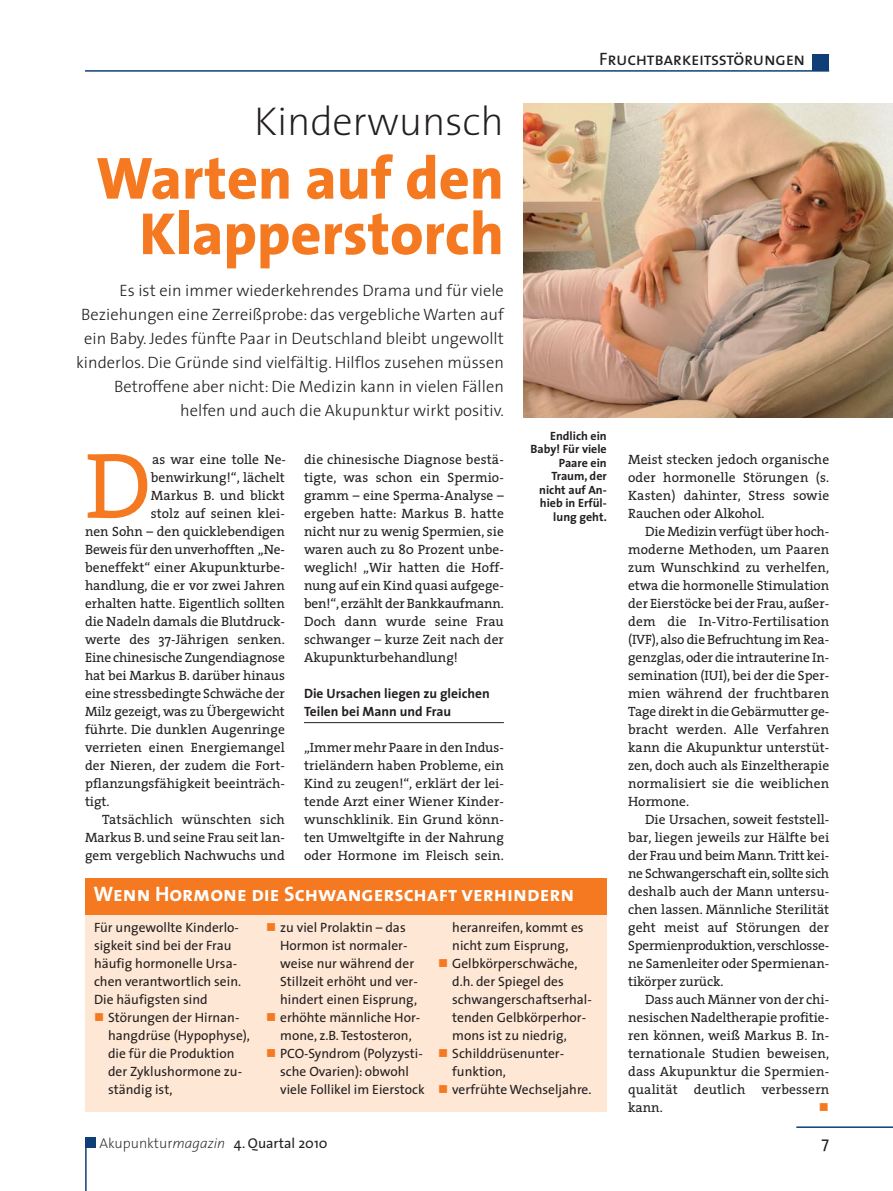
<style>
.page{position:relative;width:893px;height:1191px;background:#fff}
.page>*{position:absolute;margin:0;border:0;box-sizing:border-box;transform-origin:0 0}
.t1{font:94.05px "The Serif";color:#f47920}
.t2{font:800 60px/55.5px "The Sans";color:#f47920;text-align:right}
.t3{font:200 40.5px "The Sans";letter-spacing:-.005em;color:#231f20}
.t4{font:21px "The Sans Bold Caps";color:#fff}
.t5{font:18px "The Sans Caps";letter-spacing:-.02em;color:#231f20}
.t6{font:300 16.5px/24px "The Sans";color:#231f20;text-align:right}
.t7{font:16.5px "The Sans";color:#231f20}
.t8{font:14.25px "The Sans";color:#231f20}
.t9{font:13.5px/18px "The Serif";color:#231f20;text-align:justify}
.t10{font:13.5px/18px "The Sans";color:#231f20}
.t11{font:700 13.5px/18px "The Sans";color:#231f20}
.t12{font:13.5px "Wingdings";color:#f47920}
.t13{font:700 12px/13.5px "The Sans";color:#231f20;text-align:right}
.s1{color:#f47920}
.s2{font-weight:200}
.s3{font-weight:200;font-style:italic}
</style>
<div class="page">
<hr style="left:85px;top:70px;width:744px;height:2px;background:#0f3f76">
<div style="left:812px;top:54px;width:17px;height:17px;background:#0f3f76"></div>
<hr style="left:796px;top:1126px;width:97px;height:2px;background:#0f3f76">
<hr style="left:85px;top:1138px;width:2px;height:52px;background:#0f3f76">
<div style="left:85px;top:1137px;width:11px;height:10px;background:#0f3f76"></div>
<div style="left:85px;top:914px;width:521px;height:197px;background:#fee7d4"></div>
<div style="left:85px;top:878px;width:521px;height:36px;background:#f47920"></div>
<hr style="left:304px;top:722px;width:200px;height:1px;background:#231f20">
<img style="left:523px;top:104px;width:370px;height:313px">
<h3 class="t3" style="left:254px;top:105px;width:251px">Kinderwunsch</h3>
<h2 class="t2" style="left:96px;top:152px;width:409px">Warten auf den<br>Klapperstorch</h2>
<p class="t6" style="left:76px;top:280px;width:429px">Es ist ein immer wiederkehrendes Drama und für viele Beziehungen eine Zerreißprobe: das vergeb liche Warten auf ein Baby. Jedes fünfte Paar in Deutsch land bleibt ungewollt kinderlos. Die Gründe sind viel fältig. Hilflos zusehen müssen Betroffene aber nicht: Die Medizin kann in vielen Fällen helfen und auch die Akupunktur wirkt positiv.</p>
<h3 class="t5" style="left:599px;top:48px;width:208px">Fruchtbarkeitsstörungen</h3>
<h1 class="t1" style="left:85px;top:449px;width:68px">D</h1>
<p class="t9" style="left:152px;top:451px;width:136px">as war eine tolle Ne-</p>
<p class="t9" style="left:151px;top:469px;width:136px">benwirkung!“, lächelt</p>
<p class="t9" style="left:151px;top:487px;width:136px">Markus B. und blickt</p>
<p class="t9" style="left:151px;top:505px;width:136px">stolz auf seinen klei-</p>
<p class="t9" style="left:85px;top:523px;width:201px">nen Sohn – den quicklebendigen</p>
<p class="t9" style="left:85px;top:541px;width:201px">Beweis für den unverhofften „Ne-</p>
<p class="t9" style="left:85px;top:559px;width:201px">beneffekt“ einer Akupunkturbe-</p>
<p class="t9" style="left:85px;top:577px;width:201px">handlung, die er vor zwei Jahren</p>
<p class="t9" style="left:85px;top:595px;width:201px">erhalten hatte. Eigentlich sollten</p>
<p class="t9" style="left:85px;top:613px;width:201px">die Nadeln damals die Blutdruck-</p>
<p class="t9" style="left:85px;top:631px;width:201px">werte des 37-Jährigen senken.</p>
<p class="t9" style="left:85px;top:649px;width:201px">Eine chinesische Zungendiagnose</p>
<p class="t9" style="left:85px;top:667px;width:201px">hat bei Markus B. darüber hinaus</p>
<p class="t9" style="left:85px;top:685px;width:201px">eine stressbedingte Schwä che der</p>
<p class="t9" style="left:85px;top:703px;width:201px">Milz gezeigt, was zu Übergewicht</p>
<p class="t9" style="left:85px;top:721px;width:201px">führte. Die dunklen Augenringe</p>
<p class="t9" style="left:85px;top:739px;width:201px">verrieten einen Energiemangel</p>
<p class="t9" style="left:85px;top:757px;width:201px">der Nieren, der zudem die Fort-</p>
<p class="t9" style="left:85px;top:775px;width:201px">pflanzungsfähigkeit beeinträch-</p>
<p class="t9" style="left:85px;top:793px;width:26px">tigt.</p>
<p class="t9" style="left:102px;top:811px;width:184px">Tatsächlich wünschten sich</p>
<p class="t9" style="left:85px;top:829px;width:201px">Markus B. und seine Frau seit lan-</p>
<p class="t9" style="left:85px;top:847px;width:201px">gem vergeblich Nachwuchs und</p>
<p class="t9" style="left:304px;top:451px;width:201px">die chinesische Diagnose bestä&shy;tigte, was schon ein Spermio&shy;gramm – eine Sperma-Analyse – ergeben hatte: Markus B. hatte nicht nur zu wenig Spermien, sie waren auch zu 80 Prozent unbe&shy;weglich! „Wir hatten die Hoff&shy;nung auf ein Kind quasi aufgege&shy;ben!“, erzählt der Bankkaufmann.<br>Doch dann wurde seine Frau schwanger – kurze Zeit nach der Akupunkturbehandlung!</p>
<p class="t11" style="left:304px;top:685px;width:187px">Die Ursachen liegen zu gleichen<br>Teilen bei Mann und Frau</p>
<p class="t9" style="left:304px;top:739px;width:201px">„Immer mehr Paare in den Indus&shy;trieländern haben Probleme, ein Kind zu zeugen!“, erklärt der lei&shy;tende Arzt einer Wiener Kinder&shy;wunschklinik. Ein Grund könn&shy;ten Umweltgifte in der Nahrung oder Hormone im Fleisch sein.</p>
<p class="t13" style="left:531px;top:430px;width:78px">Endlich ein<br>Baby! Für viele<br>Paare ein<br>Traum, der nicht auf An - hieb in Er fül - lung geht.</p>
<h3 class="t4" style="left:94px;top:881px;width:482px">Wenn Hormone die Schwangerschaft verhindern</h3>
<p class="t10" style="left:94px;top:919px;width:149px">Für ungewollte Kinderlo&shy;sigkeit sind bei der Frau häufig hormonelle Ursa&shy;chen verantwortlich sein.<br>Die häufigsten sind</p>
<p class="t10" style="left:108px;top:1009px;width:143px;text-indent:-14px"><span class="s1">■</span> Störungen der Hirnan&shy;hangdrüse (Hypophyse), die für die Produktion der Zyklushormone zu&shy;ständig ist,</p>
<p class="t10" style="left:280px;top:919px;width:139px;text-indent:-14px"><span class="s1">■</span> zu viel Prolaktin – das<br>Hormon ist normaler&shy;weise nur während der<br>Stillzeit erhöht und ver&shy;hindert einen Eisprung,</p>
<p class="t10" style="left:266px;top:1009px;width:156px;text-align:center"><span class="s1">■</span> erhöhte männliche Hor&shy;mone, z.B. Testosteron,</p>
<p class="t10" style="left:280px;top:1045px;width:146px;text-indent:-14px"><span class="s1">■</span> PCO-Syndrom (Polyzysti&shy;sche Ovarien): obwohl viele Follikel im Eierstock</p>
<p class="t10" style="left:452px;top:919px;width:133px">heranreifen, kommt es nicht zum Eisprung,</p>
<p class="t10" style="left:452px;top:955px;width:141px;text-indent:-14px"><span class="s1">■</span> Gelbkörperschwäche, d.h. der Spiegel des schwangerschaftserhal&shy;tenden Gelbkörperhor&shy;mons ist zu niedrig,</p>
<p class="t10" style="left:452px;top:1045px;width:114px;text-indent:-14px"><span class="s1">■</span> Schilddrüsenunter - funktion,</p>
<p class="t10" style="left:438px;top:1081px;width:155px"><span class="s1">■</span> verfrühte Wechseljahre.</p>
<p class="t8" style="left:100px;top:1137px;width:230px"><span class="s2">Akupunktur</span><span class="s3">magazin</span> 4. Quartal 2010</p>
<p class="t9" style="left:628px;top:451px;width:203px">Meist stecken jedoch organische oder hormonelle Störungen (s.<br>Kasten) dahinter, Stress sowie Rauchen oder Alkohol.</p>
<p class="t9" style="left:628px;top:523px;width:203px;text-indent:17px">Die Medizin verfügt über hoch&shy;moderne Methoden, um Paaren zum Wunschkind zu verhelfen, etwa die hormonelle Stimulation der Eierstöcke bei der Frau, außer&shy;dem die In-Vitro-Fertilisation (IVF), also die Befruchtung im Rea&shy;genzglas, oder die intrauterine In&shy;semination (IUI), bei der die Sper&shy;mien während der fruchtbaren Tage direkt in die Gebärmutter ge&shy;bracht werden. Alle Verfahren kann die Akupunktur unterstüt&shy;zen, doch auch als Einzeltherapie normalisiert sie die weiblichen Hormone.</p>
<p class="t9" style="left:628px;top:811px;width:203px;text-indent:17px">Die Ursachen, soweit feststell&shy;bar, liegen jeweils zur Hälfte bei der Frau und beim Mann. Tritt kei&shy;ne Schwangerschaft ein, sollte sich deshalb auch der Mann untersu&shy;chen lassen. Männliche Sterilität geht meist auf Störungen der Spermienproduktion, verschlosse&shy;ne Samenleiter oder Spermienan&shy;tikörper zurück.</p>
<p class="t9" style="left:628px;top:991px;width:203px;text-indent:17px">Dass auch Männer von der chi&shy;nesischen Nadeltherapie profitie&shy;ren können, weiß Markus B. In&shy;ternationale Studien beweisen, dass Akupunktur die Spermien&shy;qualität deutlich verbessern kann.</p>
<p class="t12" style="left:819px;top:1099px;width:12px">■</p>
<p class="t7" style="left:822px;top:1136px;width:9px">7</p>
</div>
